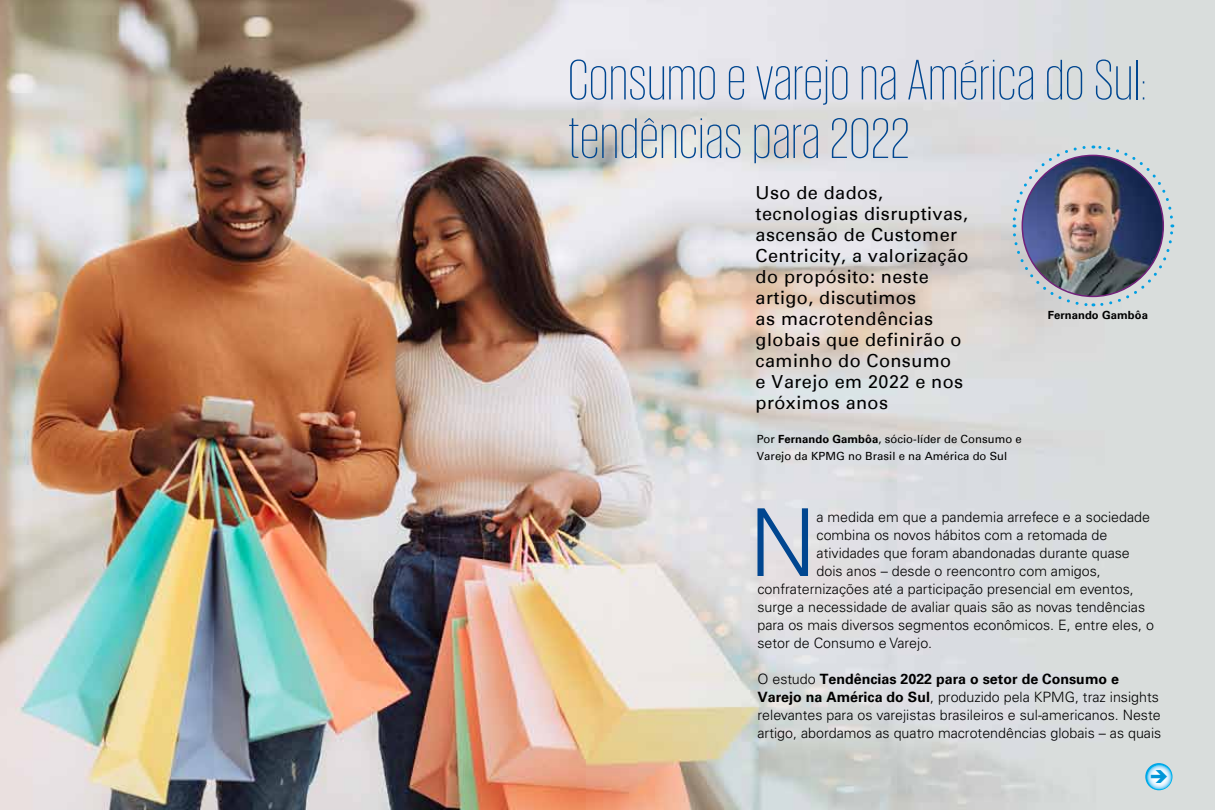
<style>
.page{position:relative;width:1215px;height:810px;background:#fff}
.page>*{position:absolute;margin:0;border:0;box-sizing:border-box;transform-origin:0 0}
.t1{font:300 93.75px "Univers";color:#004690}
.t2{font:200 58.5px/58.5px "KPMG";letter-spacing:.025em;color:#004690}
.t3{font:18px/21px "Univers";letter-spacing:.025em;color:#000}
.t4{font:300 14.25px/18px "Univers";color:#000}
.t5{font:11.25px/16.5px "Univers";letter-spacing:.005em;color:#000}
.t6{font:700 11.25px "Univers";letter-spacing:.005em;color:#000}
.s1{font-weight:700}
</style>
<div class="page">
<img style="left:0;top:0;width:1215px;height:810px">
<svg style="left:1145px;top:763px;width:28px;height:27px"></svg>
<img style="left:1011px;top:144px;width:164px;height:164px">
<svg style="left:1151px;top:770px;width:16px;height:13px"></svg>
<h2 class="t2" style="left:568px;top:49px;width:579px">Consumo e varejo na América do Sul: tendências para 2022</h2>
<p class="t3" style="left:756px;top:183px;width:214px">Uso de dados, tecnologias disruptivas, ascensão de Customer<br>Centricity, a valorização do propósito: neste artigo, discutimos<br>as macrotendências globais que definirão o caminho do Consumo<br>e Varejo em 2022 e nos próximos anos</p>
<p class="t5" style="left:757px;top:431px;width:267px">Por <span class="s1">Fernando Gambôa</span>, sócio-líder de Consumo e<br>Varejo da KPMG no Brasil e na América do Sul</p>
<p class="t6" style="left:1048px;top:309px;width:102px">Fernando Gambôa</p>
<h1 class="t1" style="left:749px;top:486px;width:69px">N</h1>
<p class="t4" style="left:817px;top:508px;width:335px">a medida em que a pandemia arrefece e a sociedade</p>
<p class="t4" style="left:817px;top:526px;width:292px">combina os novos hábitos com a retomada de</p>
<p class="t4" style="left:817px;top:544px;width:315px">atividades que foram abandonadas durante quase</p>
<p class="t4" style="left:817px;top:562px;width:286px">dois anos – desde o reencontro com amigos,</p>
<p class="t4" style="left:758px;top:580px;width:378px">confraternizações até a participação presencial em eventos,</p>
<p class="t4" style="left:758px;top:598px;width:389px">surge a necessidade de avaliar quais são as novas tendências</p>
<p class="t4" style="left:758px;top:616px;width:398px">para os mais diversos segmentos econômicos. E, entre eles, o</p>
<p class="t4" style="left:758px;top:634px;width:176px">setor de Consumo e Varejo.</p>
<p class="t4" style="left:758px;top:670px;width:405px">O estudo <span class="s1">Tendências 2022 para o setor de Consumo e Varejo na América do Sul</span>, produzido pela KPMG, traz insights relevantes para os varejistas brasileiros e sul-americanos. Neste artigo, abordamos as quatro macrotendências globais – as quais</p>
</div>
